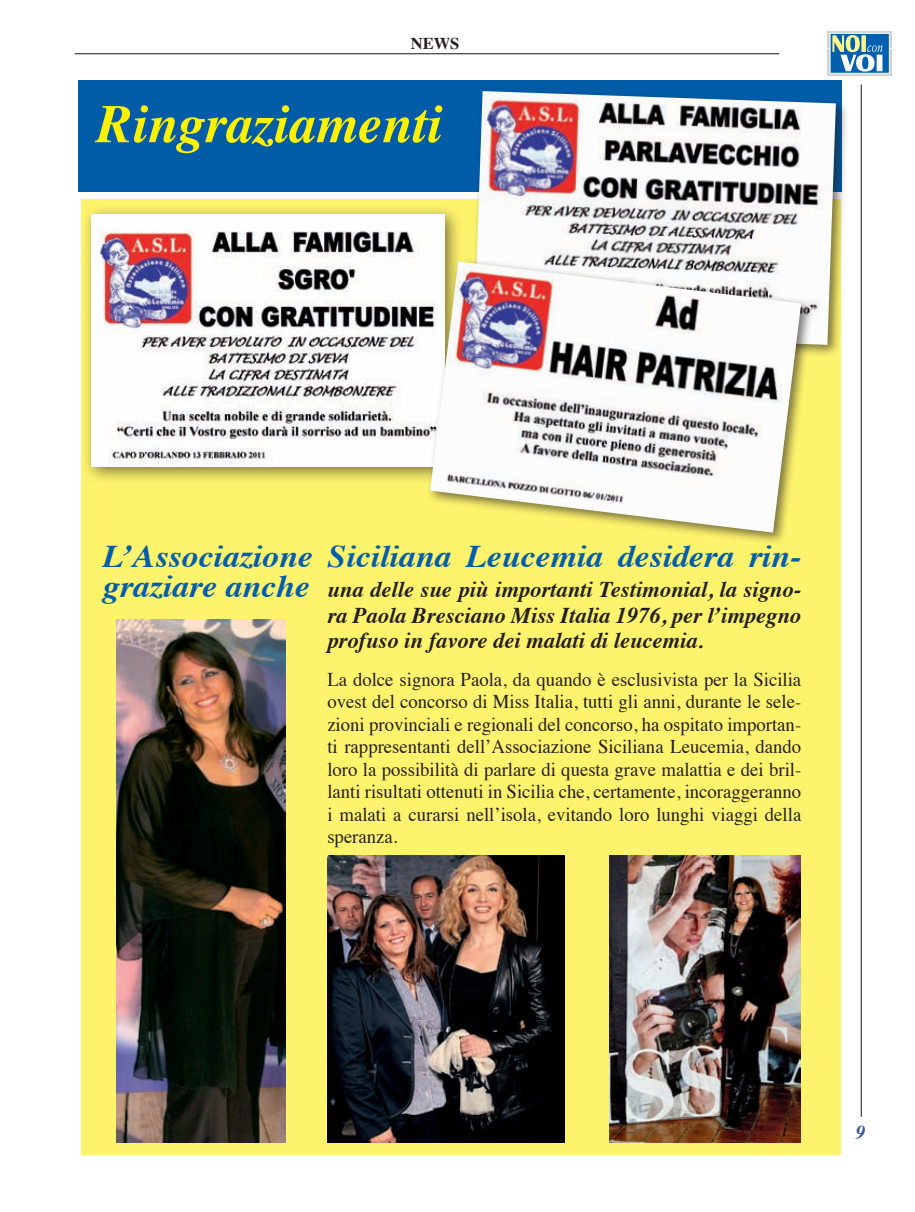
<style>
.page{position:relative;width:915px;height:1212px;background:#fff}
.page>*{position:absolute;margin:0;border:0;box-sizing:border-box;transform-origin:0 0}
.t1{font:italic 700 54px "Times";color:#fff101}
.t2{font:italic 700 31.5px/30px "Times";color:#015dac;scale:1.07 1}
.t3{font:italic 700 22.5px/25.5px "Times";color:#231f20;text-align:justify}
.t4{font:19.5px/22.5px "Times";color:#231f20;text-align:justify;scale:.96 1}
.t5{font:italic 700 19.5px "Times";color:#3853a3}
.t6{font:700 16.5px "Times";color:#231f20}
</style>
<div class="page">
<div style="left:81px;top:199px;width:759px;height:956px;background:#fef36c"></div>
<hr style="left:75px;top:53px;width:704px;height:1px;background:#231f20">
<hr style="left:860px;top:85px;width:1px;height:1032px;background:#231f20">
<svg style="left:827px;top:31px;width:65px;height:45px"></svg>
<div style="left:827px;top:31px;width:64px;height:16px;background:#d1d2d4"></div>
<div style="left:827px;top:49px;width:64px;height:26px;background:linear-gradient(to right,#e7ecf1,#e9eff4)"></div>
<div style="left:829px;top:33px;width:60px;height:40px;background:#0160ae;border:1px solid #fff"></div>
<svg style="left:832px;top:35px;width:50px;height:37px"></svg>
<div style="left:79px;top:80px;width:763px;height:112px;background:#015ca8"></div>
<div style="left:468px;top:86px;width:380px;height:271px;background:#231f20;opacity:.6"></div>
<img style="left:474px;top:91px;width:361px;height:254px">
<div style="left:80px;top:204px;width:382px;height:280px;background:#231f20;opacity:.6"></div>
<img style="left:91px;top:214px;width:353px;height:253px">
<div style="left:424px;top:256px;width:388px;height:288px;background:#231f20;opacity:.6"></div>
<img style="left:430px;top:261px;width:370px;height:272px">
<img style="left:609px;top:855px;width:191px;height:287px">
<img style="left:327px;top:855px;width:237px;height:287px">
<img style="left:117px;top:619px;width:168px;height:524px">
<p class="t6" style="left:410px;top:27px;width:50px">NEWS</p>
<h1 class="t1" style="left:96px;top:73px;width:347px">Ringraziamenti</h1>
<h2 class="t2" style="left:103px;top:538px;width:654px">L’Associazione Siciliana Leucemia desidera rin&shy;graziare anche</h2>
<p class="t3" style="left:327px;top:575px;width:475px">una delle sue più importanti Testimonial, la signo&shy;ra Paola Bresciano Miss Italia 1976, per l’impegno profuso in favore dei malati di leucemia.</p>
<p class="t4" style="left:327px;top:666px;width:495px">La dolce signora Paola, da quando è esclusivista per la Sicilia ovest del concorso di Miss Italia, tutti gli anni, durante le sele&shy;zioni provinciali e regionali del concorso, ha ospitato importan&shy;ti rappresentanti dell’Associazione Siciliana Leucemia, dando loro la possibilità di parlare di questa grave malattia e dei bril&shy;lanti risultati ottenuti in Sicilia che, certamente, incoraggeranno i malati a curarsi nell’isola, evitando loro lunghi viaggi della speranza.</p>
<p class="t5" style="left:855px;top:1114px;width:11px">9</p>
</div>
